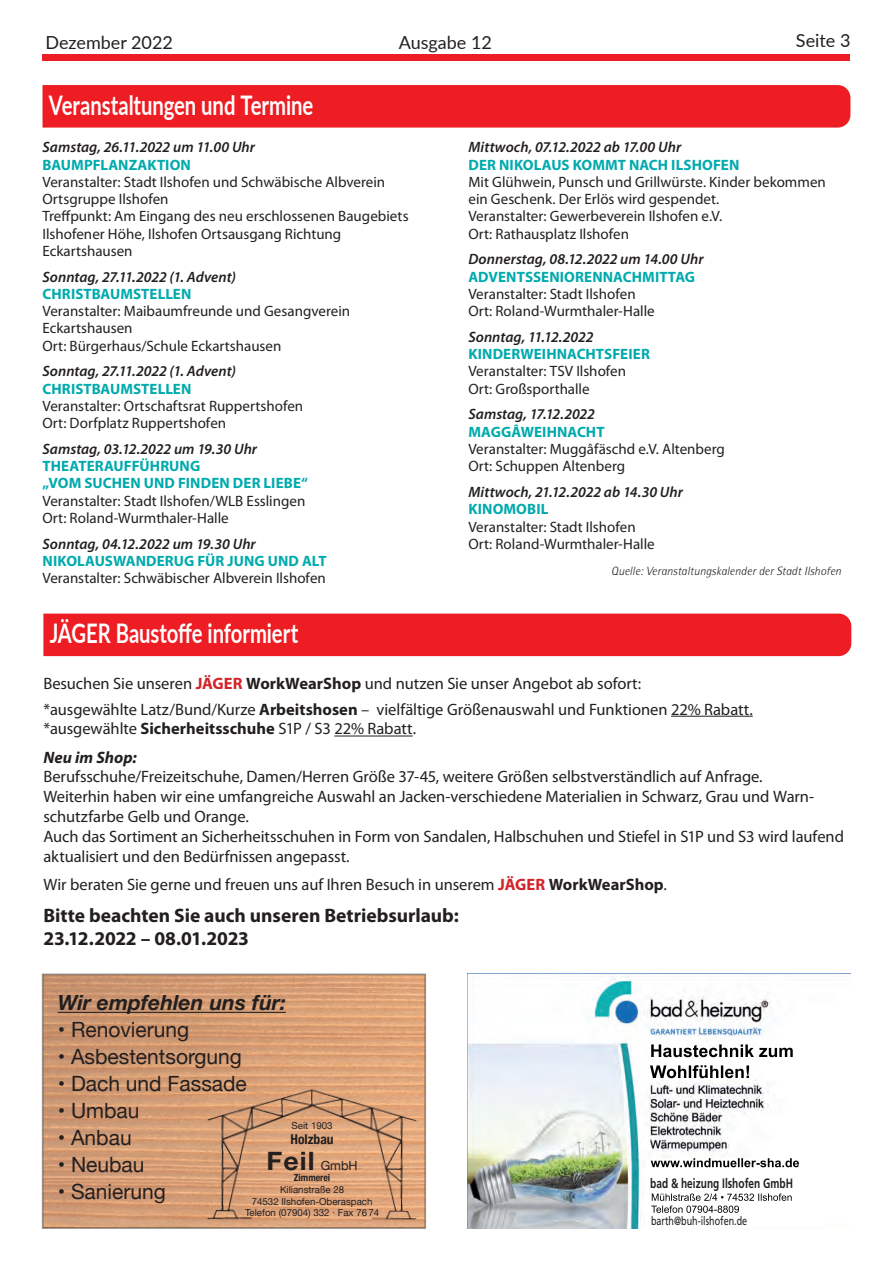
<style>
.page{position:relative;width:893px;height:1263px;background:#fff}
.page>*{position:absolute;margin:0;border:0;box-sizing:border-box;transform-origin:0 0}
.t1{font:700 27px "Lato";letter-spacing:-.005em;color:#fff;scale:.75 1}
.t2{font:700 25.5px "Helvetica Neue";color:#231f20;scale:1.05 1}
.t3{font:21px "Helvetica Neue";color:#231f20}
.t4{font:italic 700 21px "Helvetica Neue";color:#231f20}
.t5{font:700 19.5px/23.4px "Myriad Pro";letter-spacing:-.005em;color:#231f20}
.t6{font:18px "Lato";color:#231f20}
.t7{font:16.5px/19.8px "Myriad Pro";letter-spacing:-.005em;color:#231f20}
.t8{font:15px/17.2px "Myriad Pro";color:#231f20}
.t9{font:italic 600 15px "Myriad Pro";color:#231f20}
.t10{font:700 15px/17.2px "Myriad Pro";letter-spacing:.005em;color:#00aaad}
.t11{font:700 condensed 13.65px "Helvetica Neue";color:#231f20}
.t12{font:700 13.5px "Frutiger";color:#231f20;scale:.75 1}
.t13{font:italic 300 12px "Rotis Semi Sans";letter-spacing:.005em;color:#231f20}
.t14{font:12px "Frutiger";color:#231f20;scale:.75 1}
.t15{font:9.75px/11.7px "Helvetica Neue";color:#231f20;text-align:center}
.t16{font:700 condensed 9.75px "Helvetica Neue";color:#231f20}
.s1{font-weight:700;color:#d1232a}
.s2{font-weight:700}
.s3{font-weight:700;font-style:italic}
.s4{font-weight:400;font-size:12.6px}
</style>
<div class="page">
<div style="left:43px;top:54px;width:807px;height:7px;background:#ee1d23"></div>
<div style="left:43px;top:85px;width:807px;height:43px;background:#ee1d23"></div>
<div style="left:43px;top:614px;width:808px;height:42px;background:#ee1d23"></div>
<hr style="left:671px;top:716px;width:82px;height:1px;background:#231f20">
<hr style="left:334px;top:736px;width:79px;height:1px;background:#231f20">
<img style="left:468px;top:974px;width:331px;height:255px">
<div style="left:650px;top:1178px;width:174px;height:13px;background:#fff"></div>
<div style="left:651px;top:1216px;width:173px;height:11px;background:#fff"></div>
<img style="left:43px;top:974px;width:382px;height:254px">
<img style="left:196px;top:1079px;width:231px;height:150px">
<hr style="left:58px;top:1012px;width:228px;height:1px;background:#231f20">
<p class="t6" style="left:45px;top:30px;width:129px">Dezember 2022</p>
<p class="t6" style="left:399px;top:30px;width:95px">Ausgabe 12</p>
<p class="t6" style="left:796px;top:28px;width:56px">Seite 3</p>
<h1 class="t1" style="left:49px;top:85px;width:354px">Veranstaltungen und Termine</h1>
<p class="t9" style="left:43px;top:138px;width:214px">Samstag, 26.11.2022 um 11.00 Uhr</p>
<p class="t10" style="left:43px;top:155px;width:150px">BAUMPFLANZAKTION</p>
<p class="t8" style="left:43px;top:173px;width:368px">Veranstalter: Stadt Ilshofen und Schwäbische Albverein Ortsgruppe Ilshofen<br>Treffpunkt: Am Eingang des neu erschlossenen Baugebiets Ilshofener Höhe, Ilshofen Ortsausgang Richtung Eckartshausen</p>
<p class="t9" style="left:43px;top:267px;width:195px">Sonntag, 27.11.2022 (1. Advent)</p>
<p class="t10" style="left:43px;top:285px;width:151px">CHRISTBAUMSTELLEN</p>
<p class="t8" style="left:43px;top:302px;width:309px">Veranstalter: Maibaumfreunde und Gesangverein<br>Eckartshausen<br>Ort: Bürgerhaus/Schule Eckartshausen</p>
<p class="t9" style="left:43px;top:362px;width:195px">Sonntag, 27.11.2022 (1. Advent)</p>
<p class="t10" style="left:43px;top:380px;width:151px">CHRISTBAUMSTELLEN</p>
<p class="t8" style="left:43px;top:397px;width:262px">Veranstalter: Ortschaftsrat Ruppertshofen<br>Ort: Dorfplatz Ruppertshofen</p>
<p class="t9" style="left:43px;top:439px;width:216px">Samstag, 03.12.2022 um 19.30 Uhr</p>
<p class="t10" style="left:43px;top:457px;width:267px">THEATERAUFFÜHRUNG<br>„VOM SUCHEN UND FINDEN DER LIEBE“</p>
<p class="t8" style="left:43px;top:492px;width:264px">Veranstalter: Stadt Ilshofen/WLB Esslingen<br>Ort: Roland-Wurmthaler-Halle</p>
<p class="t9" style="left:43px;top:534px;width:215px">Sonntag, 04.12.2022 um 19.30 Uhr</p>
<p class="t10" style="left:43px;top:552px;width:286px">NIKOLAUSWANDERUG FÜR JUNG UND ALT</p>
<p class="t8" style="left:43px;top:569px;width:285px">Veranstalter: Schwäbischer Albverein Ilshofen</p>
<p class="t9" style="left:468px;top:138px;width:214px">Mittwoch, 07.12.2022 ab 17.00 Uhr</p>
<p class="t10" style="left:468px;top:155px;width:272px">DER NIKOLAUS KOMMT NACH ILSHOFEN</p>
<p class="t8" style="left:468px;top:173px;width:359px">Mit Glühwein, Punsch und Grillwürste. Kinder bekommen ein Geschenk. Der Erlös wird gespendet.<br>Veranstalter: Gewerbeverein Ilshofen e.V.<br>Ort: Rathausplatz Ilshofen</p>
<p class="t9" style="left:468px;top:250px;width:237px">Donnerstag, 08.12.2022 um 14.00 Uhr</p>
<p class="t10" style="left:468px;top:268px;width:228px">ADVENTSSENIORENNACHMITTAG</p>
<p class="t8" style="left:468px;top:285px;width:188px">Veranstalter: Stadt Ilshofen<br>Ort: Roland-Wurmthaler-Halle</p>
<p class="t9" style="left:468px;top:327px;width:127px">Sonntag, 11.12.2022</p>
<p class="t10" style="left:468px;top:345px;width:183px">KINDERWEIHNACHTSFEIER</p>
<p class="t8" style="left:468px;top:363px;width:159px">Veranstalter: TSV Ilshofen<br>Ort: Großsporthalle</p>
<p class="t9" style="left:468px;top:405px;width:128px">Samstag, 17.12.2022</p>
<p class="t10" style="left:468px;top:423px;width:138px">MAGGÂWEIHNACHT</p>
<p class="t8" style="left:468px;top:440px;width:258px">Veranstalter: Muggâfäschd e.V. Altenberg<br>Ort: Schuppen Altenberg</p>
<p class="t9" style="left:468px;top:482px;width:216px">Mittwoch, 21.12.2022 ab 14.30 Uhr</p>
<p class="t10" style="left:468px;top:500px;width:81px">KINOMOBIL</p>
<p class="t8" style="left:468px;top:518px;width:188px">Veranstalter: Stadt Ilshofen<br>Ort: Roland-Wurmthaler-Halle</p>
<p class="t13" style="left:611px;top:564px;width:232px">Quelle: Veranstaltungskalender der Stadt Ilshofen</p>
<h1 class="t1" style="left:50px;top:613px;width:333px">JÄGER Baustoffe informiert</h1>
<p class="t7" style="left:43px;top:670px;width:711px;line-height:25.5px">Besuchen Sie unseren <span class="s1">JÄGER</span> <span class="s2">WorkWearShop</span> und nutzen Sie unser Angebot ab sofort:<br>*ausgewählte Latz/Bund/Kurze <span class="s2">Arbeitshosen</span> – vielfältige Größenauswahl und Funktionen 22% Rabatt.</p>
<p class="t7" style="left:43px;top:714px;width:374px;line-height:28.3px">*ausgewählte <span class="s2">Sicherheitsschuhe</span> S1P / S3 22% Rabatt.<br><span class="s3">Neu im Shop:</span></p>
<p class="t7" style="left:43px;top:767px;width:802px">Berufsschuhe/Freizeitschuhe, Damen/Herren Größe 37-45, weitere Größen selbstverständlich auf Anfrage.<br>Weiterhin haben wir eine umfangreiche Auswahl an Jacken-verschiedene Materialien in Schwarz, Grau und Warn&shy;schutzfarbe Gelb und Orange.<br>Auch das Sortiment an Sicherheitsschuhen in Form von Sandalen, Halbschuhen und Stiefel in S1P und S3 wird laufend aktualisiert und den Bedürfnissen angepasst.</p>
<p class="t7" style="left:43px;top:874px;width:625px">Wir beraten Sie gerne und freuen uns auf Ihren Besuch in unserem <span class="s1">JÄGER</span> <span class="s2">WorkWearShop</span>.</p>
<h3 class="t5" style="left:43px;top:903px;width:417px">Bitte beachten Sie auch unseren Betriebsurlaub:<br>23.12.2022 – 08.01.2023</h3>
<h3 class="t4" style="left:58px;top:990px;width:230px">Wir empfehlen uns für:</h3>
<h3 class="t3" style="left:58px;top:1015px;width:133px">• Renovierung</h3>
<h3 class="t3" style="left:58px;top:1042px;width:186px">• Asbestentsorgung</h3>
<h3 class="t3" style="left:58px;top:1069px;width:191px">• Dach und Fassade</h3>
<h3 class="t3" style="left:58px;top:1096px;width:83px">• Umbau</h3>
<h3 class="t3" style="left:58px;top:1123px;width:75px">• Anbau</h3>
<h3 class="t3" style="left:58px;top:1150px;width:88px">• Neubau</h3>
<h3 class="t3" style="left:58px;top:1177px;width:110px">• Sanierung</h3>
<p class="t15" style="left:292px;top:1120px;width:43px">Seit 1903</p>
<p class="t11" style="left:290px;top:1127px;width:45px">Holzbau</p>
<h2 class="t2" style="left:267px;top:1145px;width:88px">Feil <span class="s4">GmbH</span></h2>
<p class="t16" style="left:294px;top:1170px;width:38px">Zimmerei</p>
<p class="t15" style="left:245px;top:1184px;width:136px">Kilianstraße 28<br>74532 Ilshofen-Oberaspach<br>Telefon (07904) 332 · Fax 76 74</p>
<p class="t12" style="left:650px;top:1176px;width:192px">bad &amp; heizung Ilshofen GmbH</p>
<p class="t14" style="left:651px;top:1214px;width:130px">barth@buh-ilshofen.de</p>
</div>
